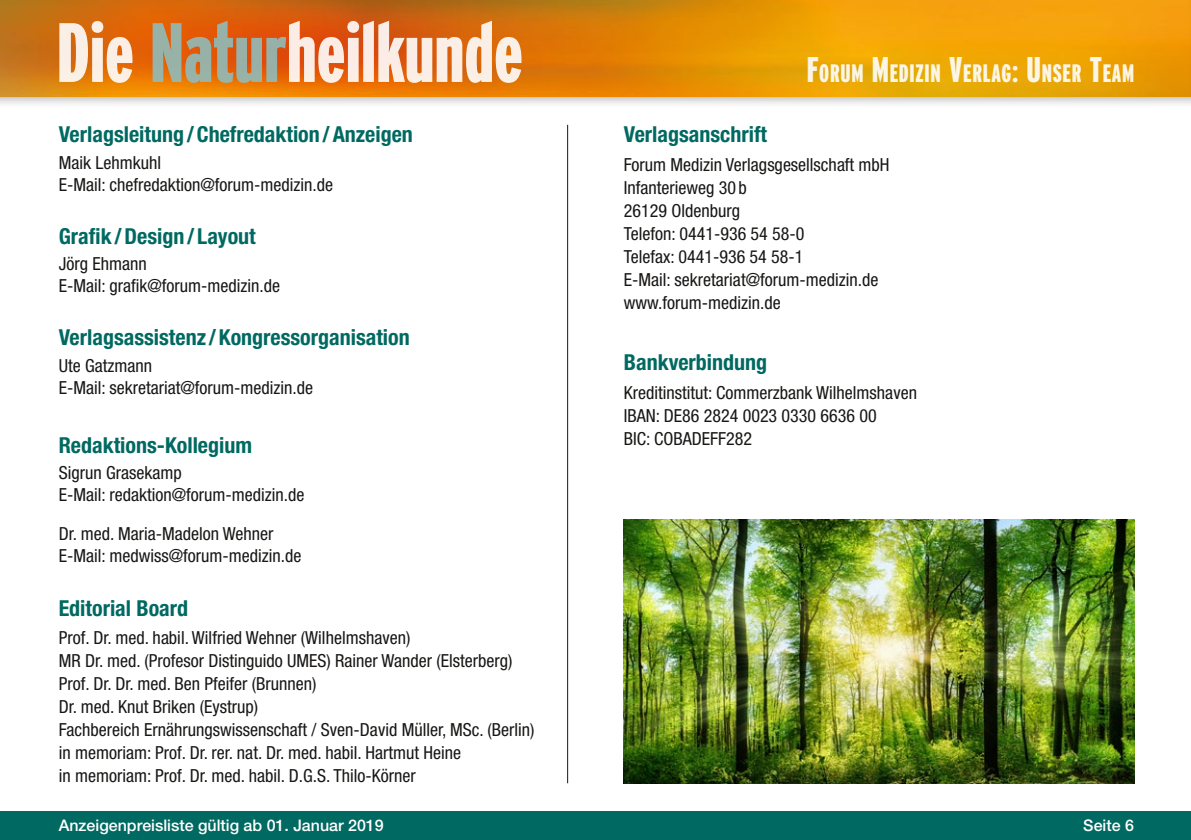
<style>
.page{position:relative;width:1191px;height:840px;background:#fff}
.page>*{position:absolute;margin:0;border:0;box-sizing:border-box;transform-origin:0 0}
.t1{font:900 extra-condensed 83.8px "Interstate";color:#fff}
.t2{font:900 extra-condensed 25.2px "Interstate";letter-spacing:.03em;color:#fff}
.t3{font:700 condensed 22px "Helvetica Neue";color:#006961}
.t4{font:condensed 18px/23px "Helvetica Neue";color:#181716}
.t5{font:500 16px "Helvetica Neue";color:#fff}
.s1{color:#90bcba}
.s2{font-size:36px}
.s3{font-size:30px}
</style>
<div class="page">
<div style="left:0;top:0;width:1191px;height:109px;background:#181716;opacity:.5"></div>
<img style="left:0;top:0;width:1191px;height:96px">
<div style="left:0;top:811px;width:1191px;height:28px;background:#006961"></div>
<hr style="left:567px;top:125px;width:1px;height:657px;background:#181716">
<img style="left:624px;top:519px;width:510px;height:263px">
<h1 class="t1" style="left:57px;top:6px;width:468px">Die <span class="s1">Natur</span>heilkunde</h1>
<p class="t3" style="left:59px;top:121px;width:356px">Verlagsleitung /Chefredaktion/Anzeigen</p>
<p class="t4" style="left:59px;top:151px;width:276px;line-height:22px">Maik Lehmkuhl<br>E-Mail: chefredaktion@forum-medizin.de</p>
<p class="t3" style="left:59px;top:222px;width:199px">Grafik /Design / Layout</p>
<p class="t4" style="left:59px;top:252px;width:223px;line-height:22px">Jörg Ehmann<br>E-Mail: grafik@forum-medizin.de</p>
<p class="t3" style="left:59px;top:324px;width:352px">Verlagsassistenz /Kongressorganisation</p>
<p class="t4" style="left:59px;top:354px;width:256px;line-height:22px">Ute Gatzmann<br>E-Mail: sekretariat@forum-medizin.de</p>
<p class="t3" style="left:59px;top:431px;width:195px">Redaktions-Kollegium</p>
<p class="t4" style="left:59px;top:461px;width:247px;line-height:22px">Sigrun Grasekamp<br>E-Mail: redaktion@forum-medizin.de</p>
<p class="t4" style="left:59px;top:522px;width:244px;line-height:22px">Dr. med. Maria-Madelon Wehner<br>E-Mail: medwiss@forum-medizin.de</p>
<p class="t3" style="left:59px;top:594px;width:131px">Editorial Board</p>
<p class="t4" style="left:59px;top:625px;width:477px">Prof. Dr. med. habil. Wilfried Wehner (Wilhelmshaven)<br>MR Dr. med. (Profesor Distinguido UMES) Rainer Wander (Elsterberg)<br>Prof. Dr. Dr. med. Ben Pfeifer (Brunnen)<br>Dr. med. Knut Briken (Eystrup)<br>Fachbereich Ernährungswissenschaft / Sven-David Müller, MSc. (Berlin) in memoriam: Prof. Dr. rer. nat. Dr. med. habil. Hartmut Heine<br>in memoriam: Prof. Dr. med. habil. D.G.S. Thilo-Körner</p>
<h2 class="t2" style="left:806px;top:59px;width:329px"><span class="s2">F</span>ORUM <span class="s2">M</span>EDIZIN <span class="s2">V</span>ERLAG<span class="s3">:</span> <span class="s2">U</span>NSER <span class="s2">T</span>EAM</h2>
<p class="t3" style="left:624px;top:121px;width:145px">Verlagsanschrift</p>
<p class="t4" style="left:624px;top:153px;width:267px">Forum Medizin Verlagsgesellschaft mbH<br>Infanterieweg 30 b<br>26129 Oldenburg<br>Telefon: 0441-936 54 58-0<br>Telefax: 0441-936 54 58-1<br>E-Mail: sekretariat@forum-medizin.de www.forum-medizin.de</p>
<p class="t3" style="left:624px;top:348px;width:145px">Bankverbindung</p>
<p class="t4" style="left:624px;top:380px;width:295px">Kreditinstitut: Commerzbank Wilhelmshaven<br>IBAN: DE86 2824 0023 0330 6636 00<br>BIC: COBADEFF282</p>
<p class="t5" style="left:59px;top:815px;width:326px">Anzeigenpreisliste gültig ab 01. Januar 2019</p>
<p class="t5" style="left:1083px;top:815px;width:52px">Seite 6</p>
</div>
